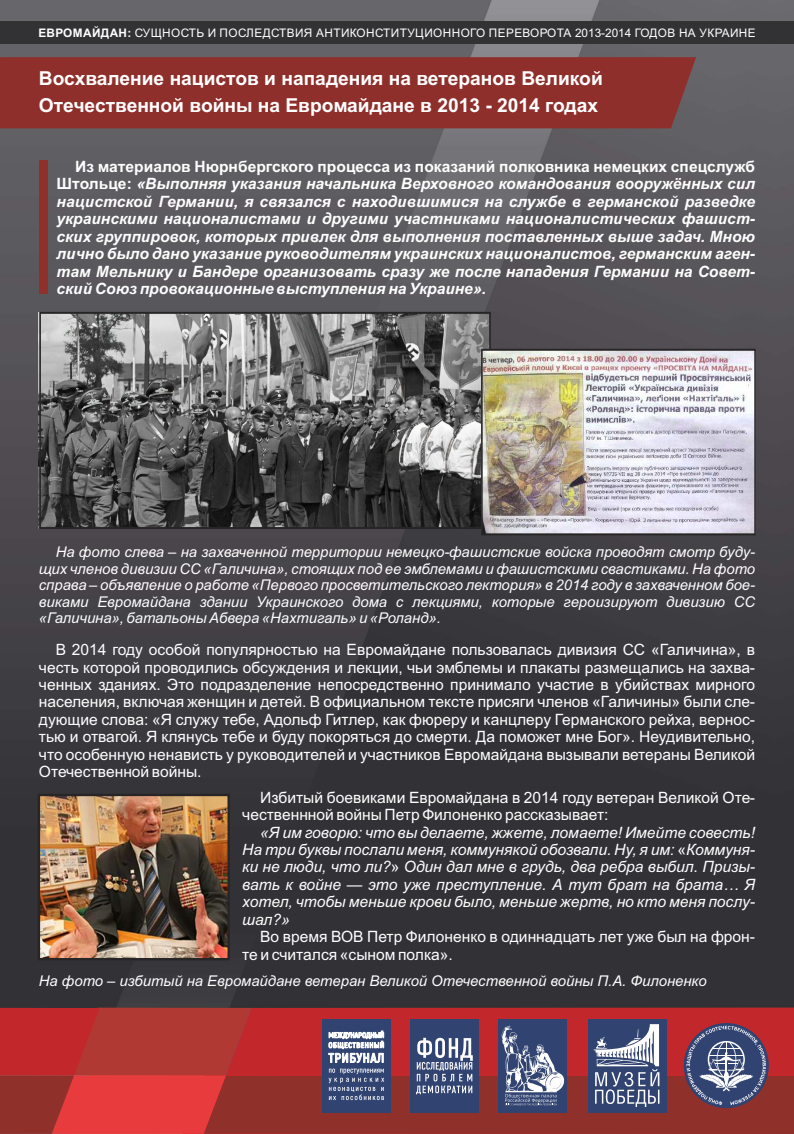
<style>
.page{position:relative;width:794px;height:1134px;background:#fff}
.page>*{position:absolute;margin:0;border:0;box-sizing:border-box;transform-origin:0 0}
.t1{font:700 19.2px/27.9px "Arial";color:#fefefe}
.t2{font:15.6px/17.4px "Arial";color:#fefefe}
.t3{font:italic 700 15.6px/17.4px "Arial";color:#fefefe;text-align:justify}
.t4{font:italic 15.6px/17.4px "Arial";color:#fefefe;text-align:justify}
.t5{font:italic 14.8px/16.5px "Arial";color:#fefefe;text-align:justify}
.t6{font:11.8px "Arial";letter-spacing:.035em;color:#fefefe}
.s1{font-weight:700}
.s2{font-style:normal}
</style>
<div class="page">
<img style="left:0;top:0;width:794px;height:1008px">
<div style="left:0;top:57px;width:696px;height:71px;background:#8f2f2b"></div>
<svg style="left:0;top:1008px;width:794px;height:126px;background:#94424d"></svg>
<img style="left:41px;top:797px;width:186px;height:160px">
<div style="left:39px;top:160px;width:9px;height:134px;background:#8f302b"></div>
<img style="left:41px;top:314px;width:448px;height:213px">
<div style="left:39px;top:312px;width:452px;height:217px;border:1px solid #272525"></div>
<img style="left:483px;top:351px;width:271px;height:182px">
<div style="left:481px;top:349px;width:275px;height:186px;border:1px solid #272525"></div>
<div style="left:38px;top:794px;width:192px;height:166px;border:2px solid #272525"></div>
<div style="left:0;top:21px;width:794px;height:23px;background:#323234"></div>
<p class="t6" style="left:38px;top:28px;width:719px"><span class="s1">ЕВРОМАЙДАН:</span> СУЩНОСТЬ И ПОСЛЕДСТВИЯ АНТИКОНСТИТУЦИОННОГО ПЕРЕВОРОТА 2013-2014 ГОДОВ НА УКРАИНЕ</p>
<p class="t1" style="left:39px;top:66px;width:565px">Восхваление нацистов и нападения на ветеранов Великой<br>Отечественной войны на Евромайдане в 2013 - 2014 годах</p>
<p class="t3" style="left:57px;top:159px;width:700px;text-indent:19px"><span class="s2">Из материалов Нюрнбергского процесса из показаний полковника немецких спецслужб Штольце:</span> «Выполняя указания начальника Верховного командования вооружённых сил нацистской Германии, я связался с находившимися на службе в германской разведке украинскими националистами и другими участниками националистических фашист&shy;ских группировок, которых привлек для выполнения поставленных выше задач. Мною лично было дано указание руководителям украинских националистов, германским аген&shy;там Мельнику и Бандере организовать сразу же после нападения Германии на Совет&shy;ский Союз провокационные выступления на Украине».</p>
<p class="t5" style="left:39px;top:545px;width:717px;text-indent:17px">На фото слева – на захваченной территории немецко-фашистские войска проводят смотр буду&shy;щих членов дивизии СС «Галичина», стоящих под ее эмблемами и фашистскими свастиками. На фото справа – объявление о работе «Первого просветительского лектория» в 2014 году в захваченном бое&shy;виками Евромайдана здании Украинского дома с лекциями, которые героизируют дивизию СС «Галичина», батальоны Абвера «Нахтигаль» и «Роланд».</p>
<p class="t2" style="left:39px;top:642px;width:717px;text-align:justify;text-indent:17px">В 2014 году особой популярностью на Евромайдане пользовалась дивизия СС «Галичина», в честь которой проводились обсуждения и лекции, чьи эмблемы и плакаты размещались на захва&shy;ченных зданиях. Это подразделение непосредственно принимало участие в убийствах мирного населения, включая женщин и детей. В официальном тексте присяги членов «Галичины» были сле&shy;дующие слова: «Я служу тебе, Адольф Гитлер, как фюреру и канцлеру Германского рейха, вернос&shy;тью и отвагой. Я клянусь тебе и буду покоряться до смерти. Да поможет мне Бог». Неудивительно, что особенную ненависть у руководителей и участников Евромайдана вызывали ветераны Великой Отечественной войны.</p>
<p class="t2" style="left:242px;top:790px;width:514px;text-indent:18px">Избитый боевиками Евромайдана в 2014 году ветеран Великой Оте&shy;чественнной войны Петр Филоненко рассказывает:</p>
<p class="t4" style="left:242px;top:825px;width:514px;text-indent:18px">«Я им говорю: что вы делаете, жжете, ломаете! Имейте совесть!<br>На три буквы послали меня, коммунякой обозвали. Ну, я им: <span class="s2">«</span>Коммуня&shy;ки не люди, что ли?<span class="s2">»</span> Один дал мне в грудь, два ребра выбил. Призы&shy;вать к войне — это уже преступление. А тут брат на брата… Я хотел, чтобы меньше крови было, меньше жертв, но кто меня послу&shy;шал?»</p>
<p class="t2" style="left:242px;top:929px;width:514px;text-indent:18px">Во время ВОВ Петр Филоненко в одиннадцать лет уже был на фрон&shy;те и считался «сыном полка».</p>
<p class="t5" style="left:39px;top:974px;width:669px">На фото – избитый на Евромайдане ветеран Великой Отечественной войны П.А. Филоненко</p>
</div>
